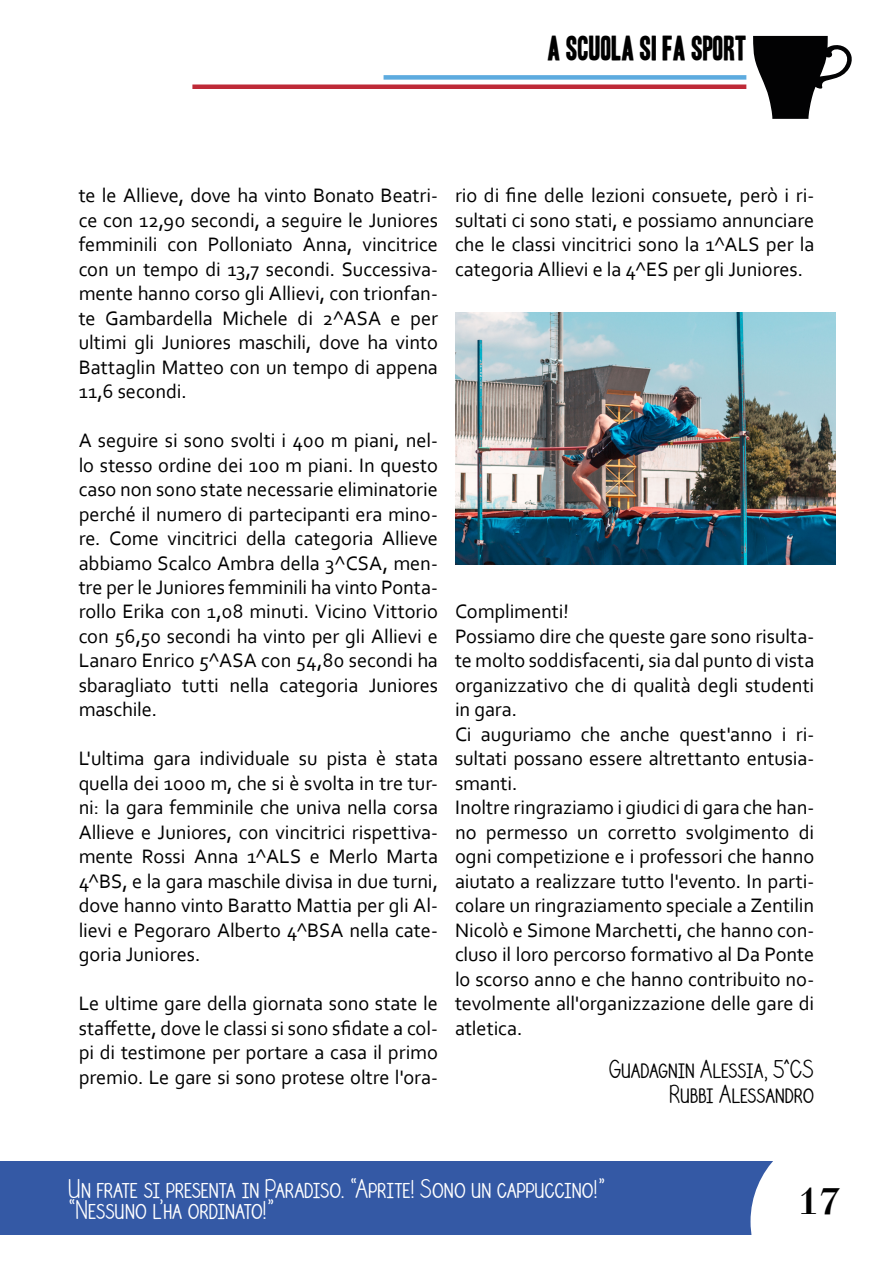
<style>
.page{position:relative;width:893px;height:1263px;background:#fff}
.page>*{position:absolute;margin:0;border:0;box-sizing:border-box;transform-origin:0 0}
.t1{font:500 45px "Walbaum MT Std";color:#000}
.t2{font:30px "Headline One HPLHS";color:#000}
.t3{font:21.75px/20.1px "DJB My Last Amen";color:#fff}
.t4{font:21px/25.2px "DJB My Last Amen";letter-spacing:-.005em;color:#000;text-align:right}
.t5{font:20.4px/24.5px "Corbel";letter-spacing:-.005em;color:#000;text-align:justify}
</style>
<div class="page">
<div style="left:0;top:1160px;width:893px;height:74px;background:#3459a5"></div>
<div style="left:750px;top:1160px;width:143px;height:75px;background:#fff"></div>
<svg style="left:753px;top:36px;width:99px;height:83px"></svg>
<div style="left:384px;top:75px;width:362px;height:5px;background:#5dabdf"></div>
<div style="left:192px;top:84px;width:554px;height:5px;background:#be2a37"></div>
<img style="left:455px;top:313px;width:381px;height:252px">
<h2 class="t2" style="left:547px;top:34px;width:201px">A SCUOLA SI FA SPORT</h2>
<p class="t5" style="left:79px;top:183px;width:361px">te le Allieve, dove ha vinto Bonato Beatri&shy;ce con 12,90 secondi, a seguire le Juniores femminili con Polloniato Anna, vincitrice con un tempo di 13,7 secondi. Successiva&shy;mente hanno corso gli Allievi, con trionfan&shy;te Gambardella Michele di 2^ASA e per ultimi gli Juniores maschili, dove ha vinto Battaglin Matteo con un tempo di appena 11,6 secondi.</p>
<p class="t5" style="left:79px;top:428px;width:361px">A seguire si sono svolti i 400 m piani, nel&shy;lo stesso ordine dei 100 m piani. In questo caso non sono state necessarie eliminatorie perché il numero di partecipanti era mino&shy;re. Come vincitrici della categoria Allieve abbiamo Scalco Ambra della 3^CSA, men&shy;tre per le Juniores femminili ha vinto Ponta&shy;rollo Erika con 1,08 minuti. Vicino Vittorio con 56,50 secondi ha vinto per gli Allievi e Lanaro Enrico 5^ASA con 54,80 secondi ha sbaragliato tutti nella categoria Juniores maschile.</p>
<p class="t5" style="left:79px;top:746px;width:361px">L'ultima gara individuale su pista è stata quella dei 1000 m, che si è svolta in tre tur&shy;ni: la gara femminile che univa nella corsa Allieve e Juniores, con vincitrici rispettiva&shy;mente Rossi Anna 1^ALS e Merlo Marta 4^BS, e la gara maschile divisa in due turni, dove hanno vinto Baratto Mattia per gli Al&shy;lievi e Pegoraro Alberto 4^BSA nella cate&shy;goria Juniores.</p>
<p class="t5" style="left:79px;top:991px;width:361px">Le ultime gare della giornata sono state le staffette, dove le classi si sono sfidate a col&shy;pi di testimone per portare a casa il primo premio. Le gare si sono protese oltre l'ora-</p>
<p class="t5" style="left:455px;top:183px;width:361px">rio di fine delle lezioni consuete, però i ri&shy;sultati ci sono stati, e possiamo annunciare che le classi vincitrici sono la 1^ALS per la categoria Allievi e la 4^ES per gli Juniores.</p>
<p class="t5" style="left:455px;top:599px;width:361px;text-align:left">Complimenti!<br>Possiamo dire che queste gare sono risulta&shy;te molto soddisfacenti, sia dal punto di vista organizzativo che di qualità degli studenti in gara.<br>Ci auguriamo che anche quest'anno i ri&shy;sultati possano essere altrettanto entusia&shy;smanti.<br>Inoltre ringraziamo i giudici di gara che han&shy;no permesso un corretto svolgimento di ogni competizione e i professori che hanno aiutato a realizzare tutto l'evento. In parti&shy;colare un ringraziamento speciale a Zentilin Nicolò e Simone Marchetti, che hanno con&shy;cluso il loro percorso formativo al Da Ponte lo scorso anno e che hanno contribuito no&shy;tevolmente all'organizzazione delle gare di atletica.</p>
<p class="t4" style="left:609px;top:1056px;width:206px">Guadagnin Alessia, 5^CS<br>Rubbi Alessandro</p>
<p class="t3" style="left:69px;top:1179px;width:538px">Un frate si presenta in Paradiso. “Aprite! Sono un cappuccino!” “Nessuno l’ha ordinato!”</p>
<h1 class="t1" style="left:798px;top:1176px;width:45px">17</h1>
</div>
